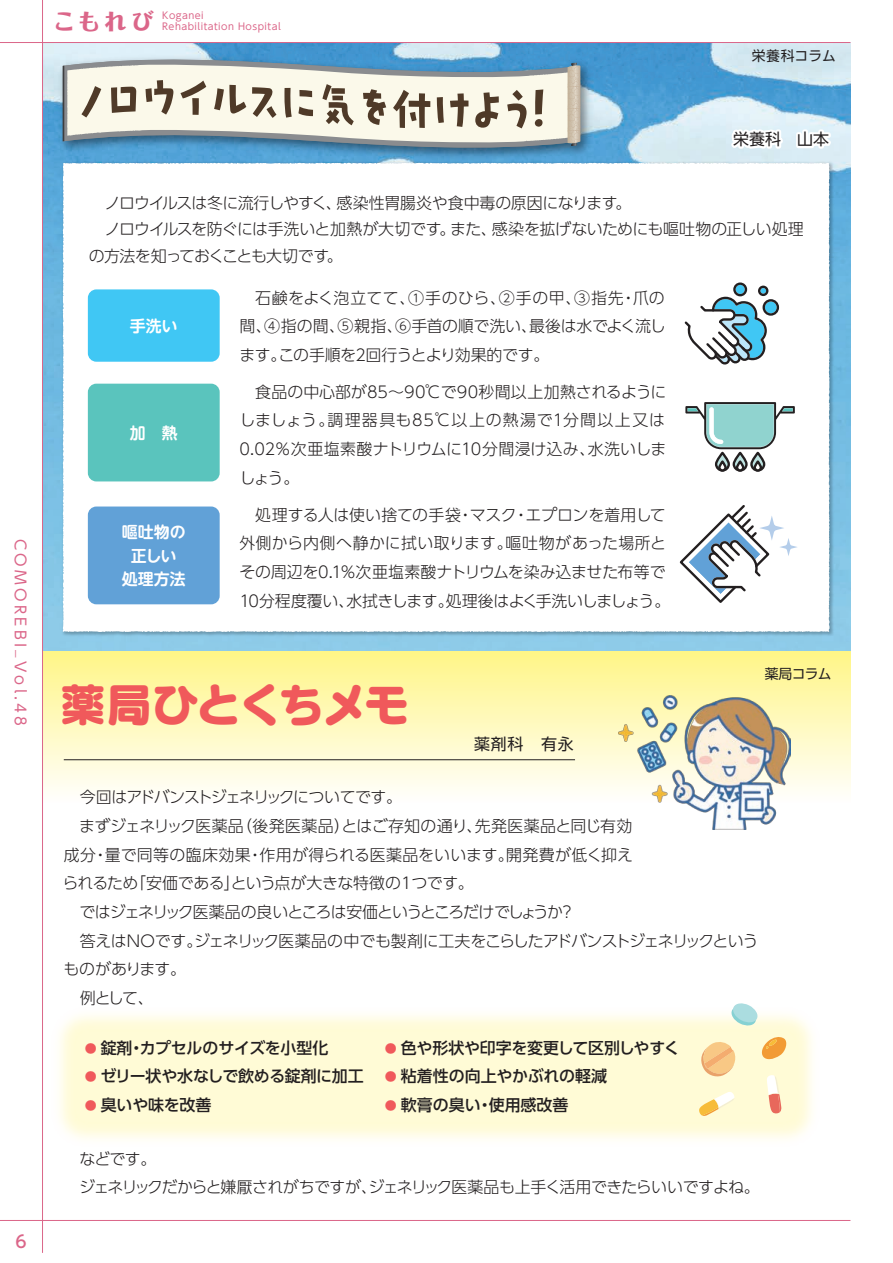
<style>
.page{position:relative;width:893px;height:1263px;background:#fff}
.page>*{position:absolute;margin:0;border:0;box-sizing:border-box;transform-origin:0 0}
.t1{font:45.75px "Seurat Pro EB";letter-spacing:-.05em;color:#f0595b}
.t2{font:800 22.35px "Folk Pro";color:#db6689}
.t3{font:500 16.95px "UD Shin Go Pro";color:#db6689}
.t4{font:300 15.9px/28.7px "UD Shin Go Pro";letter-spacing:-.025em;color:#231f20;text-align:justify}
.t5{font:500 15.9px "UD Shin Go Pro";letter-spacing:-.01em;color:#231f20}
.t6{font:300 15.9px/28.7px "UD Shin Go Pro";letter-spacing:-.045em;color:#231f20}
.t7{font:300 15.9px "UD Shin Go Pro";letter-spacing:-.05em;color:#231f20}
.t8{font:300 15.9px "UD Shin Go Pro";letter-spacing:.005em;color:#231f20}
.t9{font:300 15.9px "UD Shin Go Pro";letter-spacing:.025em;color:#231f20}
.t10{font:300 15.9px "UD Shin Go Pro";letter-spacing:-.07em;color:#231f20}
.t11{font:300 15.9px "UD Shin Go Pro";letter-spacing:-.075em;color:#231f20}
.t12{font:700 15.9px/23.4px "UD Shin M Go Pro De";color:#fff;text-align:center}
.t13{font:15.9px "UD Shin Go Pro";letter-spacing:.03em;color:#231f20}
.t14{font:14.85px "UD Shin Go Pro";letter-spacing:.22em;color:#db6689}
.t15{font:13.8px "UD Shin Go Pro";color:#231f20}
.t16{font:9.6px/10.6px "UD Shin Go Pro";letter-spacing:.05em;color:#db6689}
.s1{font-size:12px;color:#f0595b}
</style>
<div class="page">
<img style="left:43px;top:43px;width:807px;height:608px">
<img style="left:60px;top:160px;width:775px;height:477px">
<svg style="left:63px;top:163px;width:766px;height:469px"></svg>
<div style="left:42px;top:651px;width:808px;height:152px;background:linear-gradient(to bottom,#fff586,#fffefc)"></div>
<hr style="left:64px;top:759px;width:511px;height:1px;background:#231f20">
<svg style="left:727px;top:116px;width:59px;height:38px"></svg>
<svg style="left:794px;top:117px;width:41px;height:34px"></svg>
<img style="left:619px;top:695px;width:171px;height:135px">
<img style="left:55px;top:52px;width:541px;height:111px">
<svg style="left:63px;top:45px;width:509px;height:116px"></svg>
<hr style="left:63px;top:66px;width:1px;height:75px;background:#3e3e3f">
<svg style="left:67px;top:63px;width:513px;height:83px"></svg>
<div style="left:88px;top:289px;width:132px;height:73px;background:#40c7f4;border-radius:9px"></div>
<div style="left:88px;top:384px;width:132px;height:97px;background:#5ac4bd;border-radius:9px"></div>
<div style="left:88px;top:506px;width:132px;height:98px;background:#61a1d7;border-radius:9px"></div>
<svg style="left:678px;top:503px;width:120px;height:102px"></svg>
<div style="left:736px;top:285px;width:9px;height:9px;background:#40c7f4;border-radius:50%"></div>
<div style="left:765px;top:302px;width:12px;height:11px;background:#40c7f4;border-radius:50%"></div>
<div style="left:733px;top:282px;width:14px;height:14px;border:2px solid #231f20;border-radius:50%"></div>
<div style="left:758px;top:286px;width:10px;height:10px;border:2px solid #231f20;border-radius:50%"></div>
<div style="left:762px;top:299px;width:17px;height:17px;border:2px solid #231f20;border-radius:50%"></div>
<svg style="left:682px;top:288px;width:86px;height:79px"></svg>
<svg style="left:716px;top:453px;width:13px;height:17px"></svg>
<div style="left:715px;top:452px;width:15px;height:20px;border:2px solid #231f20;border-radius:6px"></div>
<svg style="left:719px;top:461px;width:6px;height:9px"></svg>
<div style="left:718px;top:460px;width:9px;height:12px;border:2px solid #231f20;border-radius:3px"></div>
<svg style="left:734px;top:453px;width:12px;height:17px"></svg>
<div style="left:733px;top:452px;width:15px;height:20px;border:2px solid #231f20;border-radius:6px"></div>
<svg style="left:737px;top:461px;width:6px;height:9px"></svg>
<div style="left:736px;top:460px;width:8px;height:12px;border:2px solid #231f20;border-radius:3px"></div>
<svg style="left:751px;top:453px;width:13px;height:17px"></svg>
<div style="left:750px;top:452px;width:15px;height:20px;border:2px solid #231f20;border-radius:6px"></div>
<svg style="left:755px;top:461px;width:6px;height:9px"></svg>
<div style="left:753px;top:460px;width:9px;height:12px;border:2px solid #231f20;border-radius:3px"></div>
<svg style="left:685px;top:402px;width:110px;height:48px"></svg>
<svg style="left:699px;top:1041px;width:37px;height:37px"></svg>
<svg style="left:760px;top:1035px;width:28px;height:25px"></svg>
<svg style="left:767px;top:1075px;width:14px;height:39px"></svg>
<svg style="left:698px;top:1091px;width:36px;height:25px"></svg>
<svg style="left:730px;top:1003px;width:29px;height:24px"></svg>
<hr style="left:42px;top:0;width:1px;height:1253px;background:#db6689">
<hr style="left:0;top:42px;width:850px;height:1px;background:#db6689">
<hr style="left:0;top:1220px;width:850px;height:1px;background:#db6689">
<p class="t14" style="left:33px;top:539px;width:189px;rotate:90deg">COMOREBI_Vol.48</p>
<p class="t3" style="left:15px;top:1228px;width:13px">6</p>
<h2 class="t2" style="left:53px;top:2px;width:102px">こもれび</h2>
<p class="t16" style="left:162px;top:10px;width:120px">Koganei<br>Rehabilitation Hospital</p>
<p class="t15" style="left:752px;top:44px;width:86px">栄養科コラム</p>
<p class="t13" style="left:733px;top:126px;width:98px">栄養科　山本</p>
<p class="t4" style="left:105px;top:188px;width:528px">ノロウイルスは冬に流行しやすく、感染性胃腸炎や食中毒の原因になります。</p>
<p class="t4" style="left:105px;top:214px;width:701px">ノロウイルスを防ぐには手洗いと加熱が大切です。また、感染を拡げないためにも嘔吐物の正しい処理</p>
<p class="t6" style="left:89px;top:241px;width:256px">の方法を知っておくことも大切です。</p>
<p class="t12" style="left:130px;top:313px;width:49px">手洗い</p>
<p class="t12" style="left:130px;top:420px;width:49px">加　熱</p>
<p class="t12" style="left:122px;top:520px;width:65px">嘔吐物の正しい処理方法</p>
<p class="t4" style="left:239px;top:283px;width:428px;text-indent:16px">石鹸をよく泡立てて、①手のひら、②手の甲、③指先・爪の間、④指の間、⑤親指、⑥手首の順で洗い、最後は水でよく流します。この手順を2回行うとより効果的です。</p>
<p class="t4" style="left:239px;top:377px;width:429px;text-indent:16px">食品の中心部が85～90℃で90秒間以上加熱されるようにしましょう。調理器具も85℃以上の熱湯で1分間以上又は0.02％次亜塩素酸ナトリウムに10分間浸け込み、水洗いしましょう。</p>
<p class="t4" style="left:239px;top:500px;width:433px;text-align:left;text-indent:16px">処理する人は使い捨ての手袋・マスク・エプロンを着用して外側から内側へ静かに拭い取ります。嘔吐物があった場所とその周辺を0.1％次亜塩素酸ナトリウムを染み込ませた布等で10分程度覆い、水拭きします。処理後はよく手洗いしましょう。</p>
<h1 class="t1" style="left:60px;top:673px;width:351px">薬局ひとくちメモ</h1>
<p class="t13" style="left:474px;top:731px;width:101px">薬剤科　有永</p>
<p class="t15" style="left:765px;top:662px;width:69px">薬局コラム</p>
<p class="t11" style="left:80px;top:784px;width:324px">今回はアドバンストジェネリックについてです。</p>
<p class="t8" style="left:79px;top:813px;width:555px">まずジェネリック医薬品（後発医薬品）とはご存知の通り、先発医薬品と同じ有効</p>
<p class="t9" style="left:64px;top:842px;width:571px">成分・量で同等の臨床効果・作用が得られる医薬品をいいます。開発費が低く抑え</p>
<p class="t4" style="left:62px;top:868px;width:413px">られるため「安価である」という点が大きな特徴の1つです。</p>
<p class="t10" style="left:79px;top:899px;width:497px">ではジェネリック医薬品の良いところは安価というところだけでしょうか？</p>
<p class="t7" style="left:80px;top:928px;width:680px">答えはNOです。ジェネリック医薬品の中でも製剤に工夫をこらしたアドバンストジェネリックという</p>
<p class="t4" style="left:63px;top:954px;width:124px">ものがあります。</p>
<p class="t4" style="left:80px;top:983px;width:76px">例として、</p>
<p class="t5" style="left:85px;top:1035px;width:245px"><span class="s1">●</span> 錠剤・カプセルのサイズを小型化</p>
<p class="t5" style="left:85px;top:1063px;width:280px"><span class="s1">●</span> ゼリー状や水なしで飲める錠剤に加工</p>
<p class="t5" style="left:85px;top:1092px;width:128px"><span class="s1">●</span> 臭いや味を改善</p>
<p class="t5" style="left:385px;top:1035px;width:296px"><span class="s1">●</span> 色や形状や印字を変更して区別しやすく</p>
<p class="t5" style="left:385px;top:1063px;width:224px"><span class="s1">●</span> 粘着性の向上やかぶれの軽減</p>
<p class="t5" style="left:385px;top:1092px;width:185px"><span class="s1">●</span> 軟膏の臭い・使用感改善</p>
<p class="t6" style="left:79px;top:1144px;width:682px">などです。<br>ジェネリックだからと嫌厭されがちですが、ジェネリック医薬品も上手く活用できたらいいですよね。</p>
</div>
